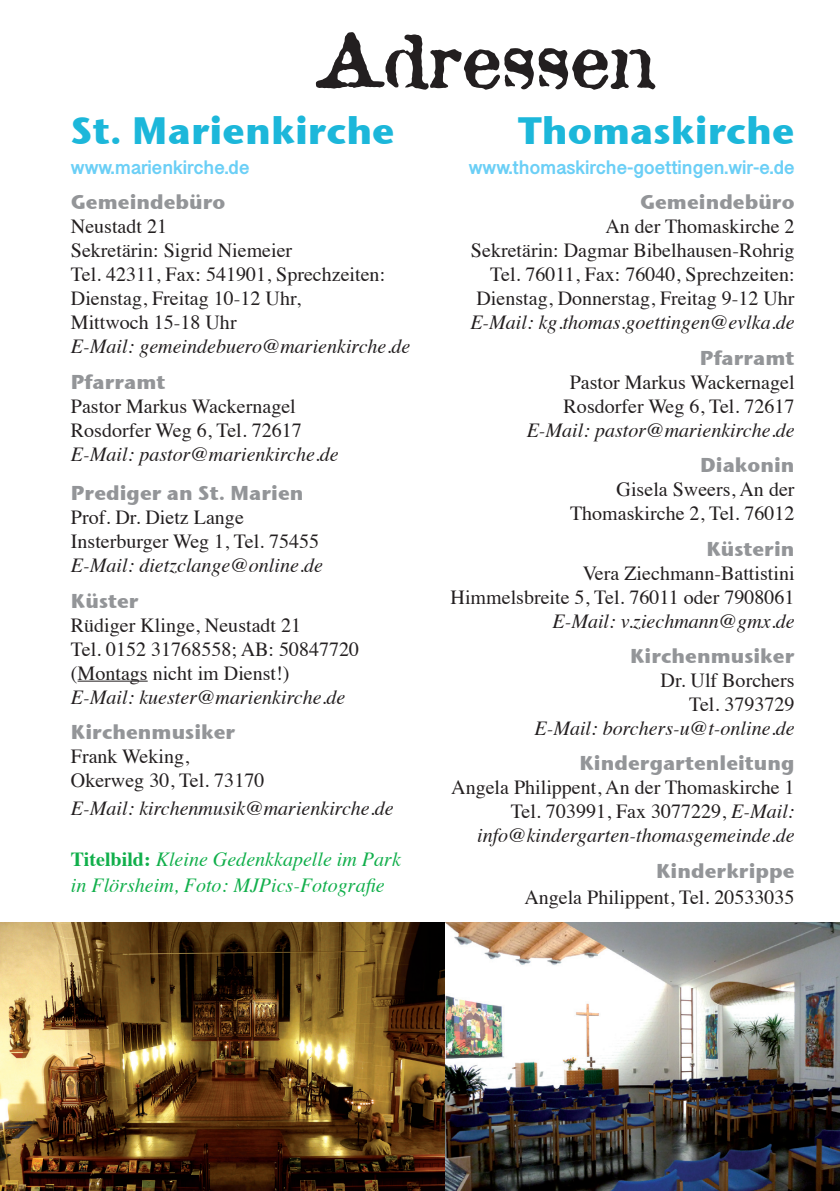
<style>
.page{position:relative;width:840px;height:1191px;background:#fff}
.page>*{position:absolute;margin:0;border:0;box-sizing:border-box;transform-origin:0 0}
.t1{font:72px "Attic Antique";color:#231f20}
.t2{font:700 38px "Stone Sans ITC";color:#1cb7da}
.t3{font:20px/24px "Times";color:#231f20}
.t4{font:italic 20px "Times";color:#231f20}
.t5{font:700 20px "Stone Sans ITC";color:#939598}
.t6{font:italic 20px/26px "Times";color:#11af4b}
.t7{font:700 20px "Tamil Sangam MN";color:#6bcff6}
.s1{font-weight:700;font-style:normal}
.s2{font-style:italic}
</style>
<div class="page">
<hr style="left:78px;top:680px;width:70px;height:1px;background:#231f20">
<img style="left:0;top:922px;width:839px;height:269px">
<h1 class="t1" style="left:316px;top:13px;width:340px">Adressen</h1>
<h2 class="t2" style="left:71px;top:97px;width:325px">St. Marienkirche</h2>
<p class="t7" style="left:71px;top:158px;width:180px">www.marienkirche.de</p>
<p class="t5" style="left:71px;top:185px;width:156px">Gemeindebüro</p>
<p class="t3" style="left:71px;top:213px;width:315px">Neustadt 21<br>Sekretärin: Sigrid Niemeier<br>Tel. 42311, Fax: 541901, Sprechzeiten:<br>Dienstag, Freitag 10-12 Uhr,<br>Mittwoch 15-18 Uhr</p>
<p class="t4" style="left:71px;top:329px;width:341px">E-Mail: gemeindebuero@marienkirche.de</p>
<p class="t5" style="left:71px;top:364px;width:96px">Pfarramt</p>
<p class="t3" style="left:71px;top:392px;width:232px">Pastor Markus Wackernagel<br>Rosdorfer Weg 6, Tel. 72617</p>
<p class="t4" style="left:71px;top:437px;width:269px">E-Mail: pastor@marienkirche.de</p>
<p class="t5" style="left:71px;top:475px;width:234px">Prediger an St. Marien</p>
<p class="t3" style="left:71px;top:504px;width:250px">Prof. Dr. Dietz Lange<br>Insterburger Weg 1, Tel. 75455</p>
<p class="t4" style="left:71px;top:548px;width:253px">E-Mail: dietzclange@online.de</p>
<p class="t5" style="left:71px;top:583px;width:69px">Küster</p>
<p class="t3" style="left:71px;top:611px;width:290px">Rüdiger Klinge, Neustadt 21<br>Tel. 0152 31768558; AB: 50847720 (Montags nicht im Dienst!)</p>
<p class="t4" style="left:71px;top:679px;width:276px">E-Mail: kuester@marienkirche.de</p>
<p class="t5" style="left:71px;top:714px;width:166px">Kirchenmusiker</p>
<p class="t3" style="left:71px;top:742px;width:195px">Frank Weking,<br>Okerweg 30, Tel. 73170</p>
<p class="t4" style="left:71px;top:791px;width:324px">E-Mail: kirchenmusik@marienkirche.de</p>
<p class="t6" style="left:71px;top:844px;width:331px"><span class="s1">Titelbild:</span> Kleine Gedenkkapelle im Park in Flörsheim, Foto: MJPics-Fotografie</p>
<h2 class="t2" style="left:517px;top:97px;width:278px">Thomaskirche</h2>
<p class="t7" style="left:468px;top:158px;width:327px">www.thomaskirche-goettingen.wir-e.de</p>
<p class="t5" style="left:639px;top:185px;width:156px">Gemeindebüro</p>
<p class="t3" style="left:470px;top:213px;width:325px;text-align:right">An der Thomaskirche 2<br>Sekretärin: Dagmar Bibelhausen-Rohrig Tel. 76011, Fax: 76040, Sprechzeiten:<br>Dienstag, Donnerstag, Freitag 9-12 Uhr</p>
<p class="t4" style="left:470px;top:305px;width:325px">E-Mail: kg.thomas.goettingen@evlka.de</p>
<p class="t5" style="left:699px;top:340px;width:96px">Pfarramt</p>
<p class="t3" style="left:563px;top:368px;width:232px;text-align:center">Pastor Markus Wackernagel<br>Rosdorfer Weg 6, Tel. 72617</p>
<p class="t4" style="left:526px;top:413px;width:269px">E-Mail: pastor@marienkirche.de</p>
<p class="t5" style="left:699px;top:447px;width:96px">Diakonin</p>
<p class="t3" style="left:569px;top:476px;width:226px;text-align:right">Gisela Sweers, An der<br>Thomaskirche 2, Tel. 76012</p>
<p class="t5" style="left:706px;top:531px;width:90px">Küsterin</p>
<p class="t3" style="left:450px;top:559px;width:345px;text-align:right">Vera Ziechmann-Battistini<br>Himmelsbreite 5, Tel. 76011 oder 7908061</p>
<p class="t4" style="left:552px;top:603px;width:243px">E-Mail: v.ziechmann@gmx.de</p>
<p class="t5" style="left:629px;top:638px;width:166px">Kirchenmusiker</p>
<p class="t3" style="left:660px;top:666px;width:135px;text-align:right">Dr. Ulf Borchers<br>Tel. 3793729</p>
<p class="t4" style="left:534px;top:711px;width:261px">E-Mail: borchers-u@t-online.de</p>
<p class="t5" style="left:579px;top:745px;width:216px">Kindergartenleitung</p>
<p class="t3" style="left:451px;top:774px;width:344px;text-align:right">Angela Philippent, An der Thomaskirche 1<br>Tel. 703991, Fax 3077229, <span class="s2">E-Mail: info@kindergarten-thomasgemeinde.de</span></p>
<p class="t5" style="left:655px;top:853px;width:140px">Kinderkrippe</p>
<p class="t3" style="left:524px;top:883px;width:271px">Angela Philippent, Tel. 20533035</p>
</div>
